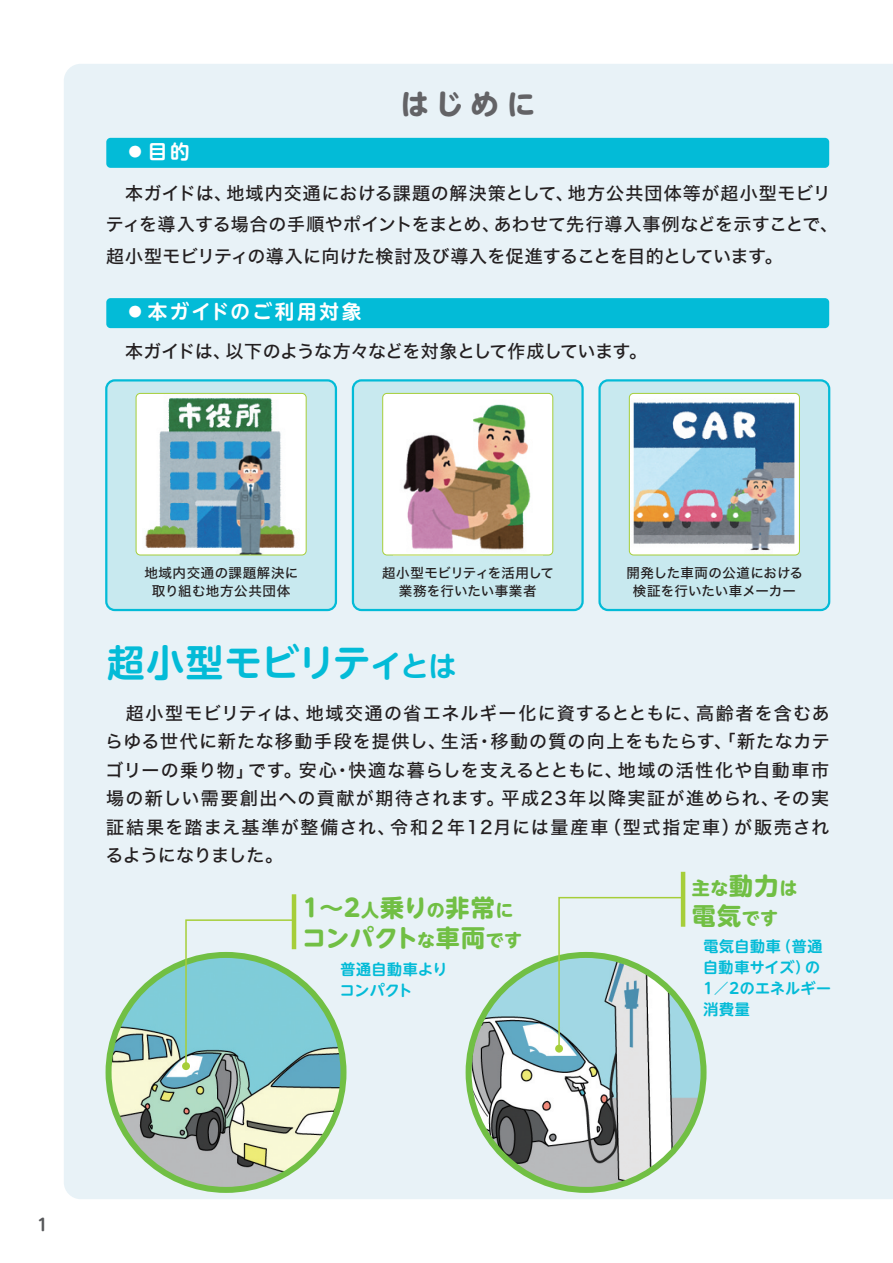
<style>
.page{position:relative;width:893px;height:1263px;background:#fff}
.page>*{position:absolute;margin:0;border:0;box-sizing:border-box;transform-origin:0 0}
.t1{font:700 37.5px "UD Shin M Go Pro De";letter-spacing:-.005em;color:#03bbd7}
.t2{font:700 28.5px "UD Shin M Go Pro";color:#636366}
.t3{font:700 24px/30px "UD Shin M Go Pro";letter-spacing:.015em;color:#71bf44}
.t4{font:700 19.5px "UD Shin M Go Pro De";letter-spacing:.13em;color:#fff}
.t5{font:18px/28.5px "Hira Kaku Std W5";letter-spacing:.02em;color:#231f20}
.t6{font:18px "Hira Kaku Std W5";letter-spacing:-.03em;color:#231f20}
.t7{font:700 18px "UD Shin M Go Pro";color:#71bf44}
.t8{font:700 16.5px "UD Shin M Go Pro De";color:#57585a}
.t9{font:700 15px/21px "UD Shin M Go Pro De";letter-spacing:.03em;color:#03bbd7}
.t10{font:13.5px/18px "Hira Kaku Std W5";letter-spacing:.025em;color:#231f20;text-align:center}
.t11{font:13.5px/18px "Hira Kaku Std W5";letter-spacing:.05em;color:#231f20;text-align:center}
.s1{font-size:28.5px}
.s2{font-size:18px}
.s3{font-size:24px}
</style>
<div class="page">
<div style="left:64px;top:64px;width:829px;height:1135px;background:#e8f2f7"></div>
<div style="left:106px;top:138px;width:723px;height:30px;background:#03bbd7;border-radius:4px"></div>
<div style="left:106px;top:298px;width:723px;height:30px;background:#03bbd7;border-radius:4px"></div>
<div style="left:106px;top:380px;width:230px;height:230px;background:#c8e9ef;border-radius:9px"></div>
<div style="left:105px;top:379px;width:232px;height:232px;border:2px solid #03bbd7;border-radius:9px"></div>
<div style="left:600px;top:380px;width:229px;height:230px;background:#c8e9ef;border-radius:9px"></div>
<div style="left:598px;top:379px;width:232px;height:232px;border:2px solid #03bbd7;border-radius:9px"></div>
<div style="left:353px;top:380px;width:230px;height:230px;background:#c8e9ef;border-radius:9px"></div>
<div style="left:352px;top:379px;width:232px;height:232px;border:2px solid #03bbd7;border-radius:9px"></div>
<img style="left:136px;top:393px;width:169px;height:162px">
<div style="left:136px;top:393px;width:171px;height:162px;border:1px solid #a6ce39;border-radius:4px"></div>
<img style="left:629px;top:393px;width:170px;height:162px">
<div style="left:629px;top:393px;width:171px;height:162px;border:1px solid #a6ce39;border-radius:4px"></div>
<div style="left:383px;top:393px;width:170px;height:162px;background:#fff;border-radius:4px"></div>
<img style="left:403px;top:404px;width:128px;height:146px">
<div style="left:382px;top:393px;width:171px;height:162px;border:1px solid #a6ce39;border-radius:4px"></div>
<img style="left:109px;top:955px;width:234px;height:235px;border-radius:117px">
<img style="left:469px;top:955px;width:234px;height:235px;border-radius:117px">
<div style="left:466px;top:952px;width:240px;height:241px;border:6px solid #71bf44;border-radius:50%"></div>
<hr style="left:292px;top:894px;width:4px;height:55px;background:#a6ce39">
<svg style="left:184px;top:919px;width:111px;height:149px;background:#98d1d1"></svg>
<div style="left:182px;top:1062px;width:8px;height:8px;background:#a6ce39;border-radius:50%"></div>
<hr style="left:681px;top:872px;width:4px;height:55px;background:#a6ce39">
<svg style="left:558px;top:896px;width:127px;height:154px;background:#c5dfdc"></svg>
<div style="left:555px;top:1045px;width:8px;height:7px;background:#a6ce39;border-radius:50%"></div>
<p class="t4" style="left:126px;top:135px;width:65px">●目的</p>
<h2 class="t2" style="left:400px;top:81px;width:136px">はじめに</h2>
<p class="t5" style="left:106px;top:177px;width:734px;line-height:31.5px">　本ガイドは、地域内交通における課題の解決策として、地方公共団体等が超小型モビリティを導入する場合の手順やポイントをまとめ、あわせて先行導入事例などを示すことで、超小型モビリティの導入に向けた検討及び導入を促進することを目的としています。</p>
<p class="t4" style="left:126px;top:296px;width:238px">●本ガイドのご利用対象</p>
<p class="t6" style="left:106px;top:338px;width:542px">　本ガイドは、以下のような方々などを対象として作成しています。</p>
<p class="t10" style="left:382px;top:564px;width:173px">超小型モビリティを活用して業務を行いたい事業者</p>
<p class="t11" style="left:144px;top:564px;width:156px">地域内交通の課題解決に取り組む地方公共団体</p>
<p class="t10" style="left:626px;top:564px;width:178px">開発した車両の公道における検証を行いたい車メーカー</p>
<h1 class="t1" style="left:107px;top:632px;width:351px">超小型モビリティ<span class="s1">とは</span></h1>
<p class="t5" style="left:105px;top:699px;width:726px;text-align:justify">　超小型モビリティは、地域交通の省エネルギー化に資するとともに、高齢者を含むあらゆる世代に新たな移動手段を提供し、生活・移動の質の向上をもたらす、「新たなカテゴリーの乗り物」です。安心・快適な暮らしを支えるとともに、地域の活性化や自動車市場の新しい需要創出への貢献が期待されます。平成23年以降実証が進められ、その実証結果を踏まえ基準が整備され、令和２年12月には量産車（型式指定車）が販売されるようになりました。</p>
<h3 class="t3" style="left:299px;top:892px;width:225px">１～２<span class="s2">人</span>乗り<span class="s2">の</span>非常<span class="s2">に</span>コンパクト<span class="s2">な</span>車両<span class="s2">です</span></h3>
<p class="t9" style="left:340px;top:958px;width:109px">普通自動車よりコンパクト</p>
<p class="t7" style="left:692px;top:873px;width:107px">主な<span class="s3">動力</span>は</p>
<h3 class="t3" style="left:692px;top:899px;width:88px">電気<span class="s2">です</span></h3>
<p class="t9" style="left:701px;top:935px;width:132px">電気自動車（普通自動車サイズ）の<br>１／２のエネルギー消費量</p>
<p class="t8" style="left:37px;top:1211px;width:12px">1</p>
</div>
